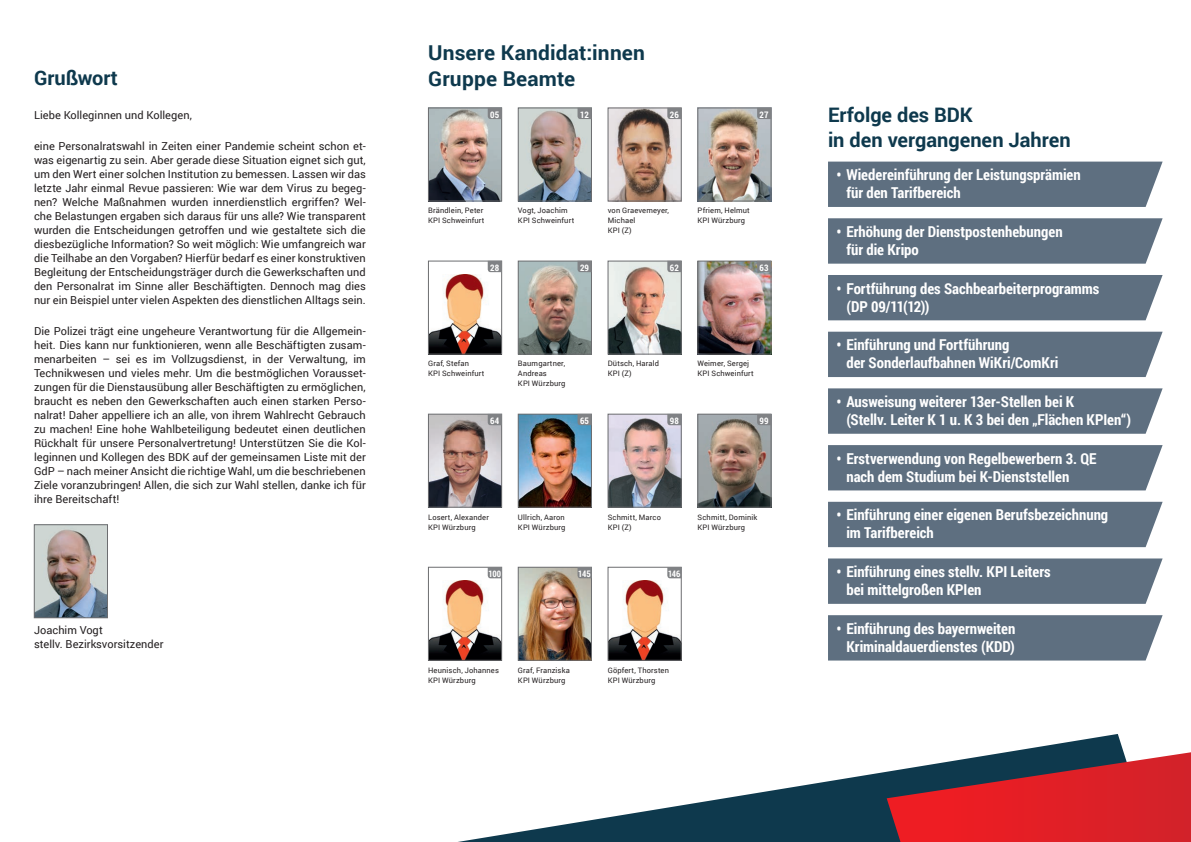
<style>
.page{position:relative;width:1191px;height:842px;background:#fff}
.page>*{position:absolute;margin:0;border:0;box-sizing:border-box;transform-origin:0 0}
.t1{font:700 20.5px/25.5px "Roboto";letter-spacing:.01em;color:#0e394d}
.t2{font:700 20px/25.5px "Roboto";color:#0e394d}
.t3{font:700 15px/18px "Roboto Condensed";color:#fff}
.t4{font:11px/14px "Roboto";letter-spacing:.005em;color:#231f20;text-align:justify}
.t5{font:700 9px "Roboto Condensed";letter-spacing:.005em;color:#fff}
.t6{font:700 9px "Roboto Condensed";letter-spacing:.005em;color:#fff;scale:.96 1}
.t7{font:7.5px/9.9px "Roboto";letter-spacing:.02em;color:#231f20}
</style>
<div class="page">
<svg style="left:458px;top:734px;width:666px;height:108px"></svg>
<svg style="left:886px;top:752px;width:305px;height:90px;background:#b5313a"></svg>
<img style="left:430px;top:275px;width:70px;height:77px">
<div style="left:428px;top:261px;width:74px;height:93px;border:1px solid #6c6d70"></div>
<img style="left:430px;top:110px;width:70px;height:89px">
<div style="left:428px;top:108px;width:74px;height:93px;border:1px solid #6c6d70"></div>
<img style="left:36px;top:526px;width:70px;height:90px">
<div style="left:34px;top:524px;width:74px;height:94px;border:1px solid #6c6d70"></div>
<img style="left:520px;top:263px;width:69px;height:89px">
<div style="left:518px;top:261px;width:73px;height:93px;border:1px solid #6c6d70"></div>
<img style="left:610px;top:263px;width:69px;height:89px">
<div style="left:608px;top:261px;width:73px;height:93px;border:1px solid #6c6d70"></div>
<img style="left:520px;top:110px;width:69px;height:89px">
<div style="left:518px;top:108px;width:73px;height:93px;border:1px solid #6c6d70"></div>
<img style="left:699px;top:263px;width:70px;height:89px">
<div style="left:697px;top:261px;width:74px;height:93px;border:1px solid #6c6d70"></div>
<img style="left:610px;top:110px;width:69px;height:89px">
<div style="left:608px;top:108px;width:73px;height:93px;border:1px solid #6c6d70"></div>
<img style="left:699px;top:110px;width:70px;height:89px">
<div style="left:697px;top:108px;width:74px;height:93px;border:1px solid #6c6d70"></div>
<img style="left:430px;top:416px;width:70px;height:89px">
<div style="left:428px;top:414px;width:74px;height:93px;border:1px solid #6c6d70"></div>
<img style="left:520px;top:416px;width:69px;height:89px">
<div style="left:518px;top:414px;width:73px;height:93px;border:1px solid #6c6d70"></div>
<img style="left:610px;top:416px;width:69px;height:89px">
<div style="left:608px;top:414px;width:73px;height:93px;border:1px solid #6c6d70"></div>
<img style="left:699px;top:416px;width:70px;height:89px">
<div style="left:697px;top:414px;width:74px;height:93px;border:1px solid #6c6d70"></div>
<img style="left:430px;top:580px;width:70px;height:78px">
<div style="left:428px;top:567px;width:74px;height:93px;border:1px solid #6c6d70"></div>
<img style="left:520px;top:569px;width:69px;height:89px">
<div style="left:518px;top:567px;width:73px;height:93px;border:1px solid #6c6d70"></div>
<img style="left:610px;top:581px;width:69px;height:77px">
<div style="left:608px;top:567px;width:73px;height:93px;border:1px solid #6c6d70"></div>
<div style="left:828px;top:162px;width:334px;height:45px;background:#5e6f80"></div>
<div style="left:828px;top:218px;width:334px;height:46px;background:#5e6f80"></div>
<div style="left:828px;top:275px;width:334px;height:45px;background:#5e6f80"></div>
<div style="left:828px;top:332px;width:334px;height:45px;background:#5e6f80"></div>
<div style="left:828px;top:388px;width:334px;height:46px;background:#5e6f80"></div>
<div style="left:828px;top:445px;width:334px;height:45px;background:#5e6f80"></div>
<div style="left:828px;top:502px;width:334px;height:45px;background:#5e6f80"></div>
<div style="left:828px;top:558px;width:334px;height:46px;background:#5e6f80"></div>
<div style="left:828px;top:615px;width:334px;height:45px;background:#5e6f80"></div>
<svg style="left:488px;top:108px;width:14px;height:11px"></svg>
<svg style="left:577px;top:108px;width:14px;height:11px"></svg>
<svg style="left:667px;top:108px;width:14px;height:11px"></svg>
<svg style="left:757px;top:108px;width:14px;height:11px"></svg>
<svg style="left:488px;top:261px;width:14px;height:11px"></svg>
<svg style="left:577px;top:261px;width:14px;height:11px"></svg>
<svg style="left:667px;top:261px;width:14px;height:11px"></svg>
<svg style="left:757px;top:261px;width:14px;height:11px"></svg>
<svg style="left:488px;top:414px;width:14px;height:11px"></svg>
<svg style="left:577px;top:414px;width:14px;height:11px"></svg>
<svg style="left:667px;top:414px;width:14px;height:11px"></svg>
<svg style="left:757px;top:414px;width:14px;height:11px"></svg>
<svg style="left:488px;top:567px;width:14px;height:11px"></svg>
<svg style="left:577px;top:567px;width:14px;height:11px"></svg>
<svg style="left:667px;top:567px;width:14px;height:11px"></svg>
<h2 class="t2" style="left:34px;top:64px;width:85px">Grußwort</h2>
<p class="t4" style="left:34px;top:108px;width:159px">Liebe Kolleginnen und Kollegen,</p>
<p class="t4" style="left:34px;top:139px;width:333px">eine Personalratswahl in Zeiten einer Pandemie scheint schon et&shy;was eigenartig zu sein. Aber gerade diese Situation eignet sich gut, um den Wert einer solchen Institution zu bemessen. Lassen wir das letzte Jahr einmal Revue passieren: Wie war dem Virus zu begeg&shy;nen? Welche Maßnahmen wurden innerdienstlich ergriffen? Wel&shy;che Belastungen ergaben sich daraus für uns alle? Wie transparent wurden die Entscheidungen getroffen und wie gestaltete sich die diesbezügliche Information? So weit möglich: Wie umfangreich war die Teilhabe an den Vorgaben? Hierfür bedarf es einer konstruktiven Begleitung der Entscheidungsträger durch die Gewerkschaften und den Personalrat im Sinne aller Beschäftigten. Dennoch mag dies nur ein Beispiel unter vielen Aspekten des dienstlichen Alltags sein.</p>
<p class="t4" style="left:34px;top:324px;width:333px">Die Polizei trägt eine ungeheure Verantwortung für die Allgemein&shy;heit. Dies kann nur funktionieren, wenn alle Beschäftigten zusam&shy;menarbeiten – sei es im Vollzugsdienst, in der Verwaltung, im Technikwesen und vieles mehr. Um die bestmöglichen Vorausset&shy;zungen für die Dienstausübung aller Beschäftigten zu ermöglichen, braucht es neben den Gewerkschaften auch einen starken Perso&shy;nalrat! Daher appelliere ich an alle, von ihrem Wahlrecht Gebrauch zu machen! Eine hohe Wahlbeteiligung bedeutet einen deutlichen Rückhalt für unsere Personalvertretung! Unterstützen Sie die Kol&shy;leginnen und Kollegen des BDK auf der gemeinsamen Liste mit der GdP – nach meiner Ansicht die richtige Wahl, um die beschriebenen Ziele voranzubringen! Allen, die sich zur Wahl stellen, danke ich für ihre Bereitschaft!</p>
<p class="t4" style="left:34px;top:622px;width:131px">Joachim Vogt<br>stellv. Bezirksvorsitzender</p>
<h1 class="t1" style="left:428px;top:39px;width:218px">Unsere Kandidat:innen<br>Gruppe Beamte</h1>
<p class="t5" style="left:490px;top:109px;width:10px">05</p>
<p class="t5" style="left:580px;top:109px;width:10px">12</p>
<p class="t5" style="left:670px;top:109px;width:10px">26</p>
<p class="t5" style="left:759px;top:109px;width:11px">27</p>
<p class="t7" style="left:428px;top:205px;width:58px">Brändlein, Peter<br>KPI Schweinfurt</p>
<p class="t7" style="left:518px;top:205px;width:58px">Vogt, Joachim<br>KPI Schweinfurt</p>
<p class="t7" style="left:608px;top:205px;width:63px">von Graevemeyer,<br>Michael<br>KPI (Z)</p>
<p class="t7" style="left:697px;top:205px;width:54px">Pfriem, Helmut<br>KPI Würzburg</p>
<p class="t5" style="left:490px;top:262px;width:11px">28</p>
<p class="t5" style="left:580px;top:262px;width:11px">29</p>
<p class="t5" style="left:670px;top:262px;width:10px">62</p>
<p class="t5" style="left:759px;top:262px;width:11px">63</p>
<p class="t7" style="left:428px;top:359px;width:58px">Graf, Stefan<br>KPI Schweinfurt</p>
<p class="t7" style="left:518px;top:359px;width:49px">Baumgartner,<br>Andreas<br>KPI Würzburg</p>
<p class="t7" style="left:608px;top:359px;width:53px">Dütsch, Harald<br>KPI (Z)</p>
<p class="t7" style="left:697px;top:359px;width:58px">Weimer, Sergej<br>KPI Schweinfurt</p>
<p class="t5" style="left:490px;top:415px;width:11px">64</p>
<p class="t5" style="left:580px;top:415px;width:11px">65</p>
<p class="t5" style="left:670px;top:415px;width:11px">98</p>
<p class="t5" style="left:759px;top:415px;width:11px">99</p>
<p class="t7" style="left:428px;top:512px;width:62px">Losert, Alexander<br>KPI Würzburg</p>
<p class="t7" style="left:518px;top:512px;width:49px">Ullrich, Aaron<br>KPI Würzburg</p>
<p class="t7" style="left:608px;top:512px;width:55px">Schmitt, Marco<br>KPI (Z)</p>
<p class="t7" style="left:697px;top:512px;width:61px">Schmitt, Dominik<br>KPI Würzburg</p>
<p class="t5" style="left:488px;top:568px;width:14px">100</p>
<p class="t6" style="left:578px;top:568px;width:14px">145</p>
<p class="t6" style="left:668px;top:568px;width:15px">146</p>
<p class="t7" style="left:428px;top:665px;width:72px">Heunisch, Johannes<br>KPI Würzburg</p>
<p class="t7" style="left:518px;top:665px;width:53px">Graf, Franziska<br>KPI Würzburg</p>
<p class="t7" style="left:608px;top:665px;width:63px">Göpfert, Thorsten<br>KPI Würzburg</p>
<h2 class="t2" style="left:828px;top:101px;width:244px">Erfolge des BDK<br>in den vergangenen Jahren</h2>
<h3 class="t3" style="left:846px;top:165px;width:236px;text-indent:-10px">• Wiedereinführung der Leistungsprämien für den Tarifbereich</h3>
<h3 class="t3" style="left:846px;top:222px;width:218px;text-indent:-10px">• Erhöhung der Dienstpostenhebungen für die Kripo</h3>
<h3 class="t3" style="left:846px;top:279px;width:254px;text-indent:-10px">• Fortführung des Sachbearbeiterprogramms (DP 09/11(12))</h3>
<h3 class="t3" style="left:846px;top:335px;width:213px;text-indent:-10px">• Einführung und Fortführung<br>der Sonderlaufbahnen WiKri/ComKri</h3>
<h3 class="t3" style="left:846px;top:392px;width:286px;text-indent:-10px">• Ausweisung weiterer 13er-Stellen bei K<br>(Stellv. Leiter K 1 u. K 3 bei den „Flächen KPIen“)</h3>
<h3 class="t3" style="left:846px;top:449px;width:252px;text-indent:-10px">• Erstverwendung von Regelbewerbern 3. QE nach dem Studium bei K-Dienststellen</h3>
<h3 class="t3" style="left:846px;top:505px;width:263px;text-indent:-10px">• Einführung einer eigenen Berufsbezeichnung im Tarifbereich</h3>
<h3 class="t3" style="left:846px;top:562px;width:206px;text-indent:-10px">• Einführung eines stellv. KPI Leiters bei mittelgroßen KPIen</h3>
<h3 class="t3" style="left:836px;top:619px;width:180px;text-align:right">• Einführung des bayernweiten<br>Kriminaldauerdienstes (KDD)</h3>
</div>
